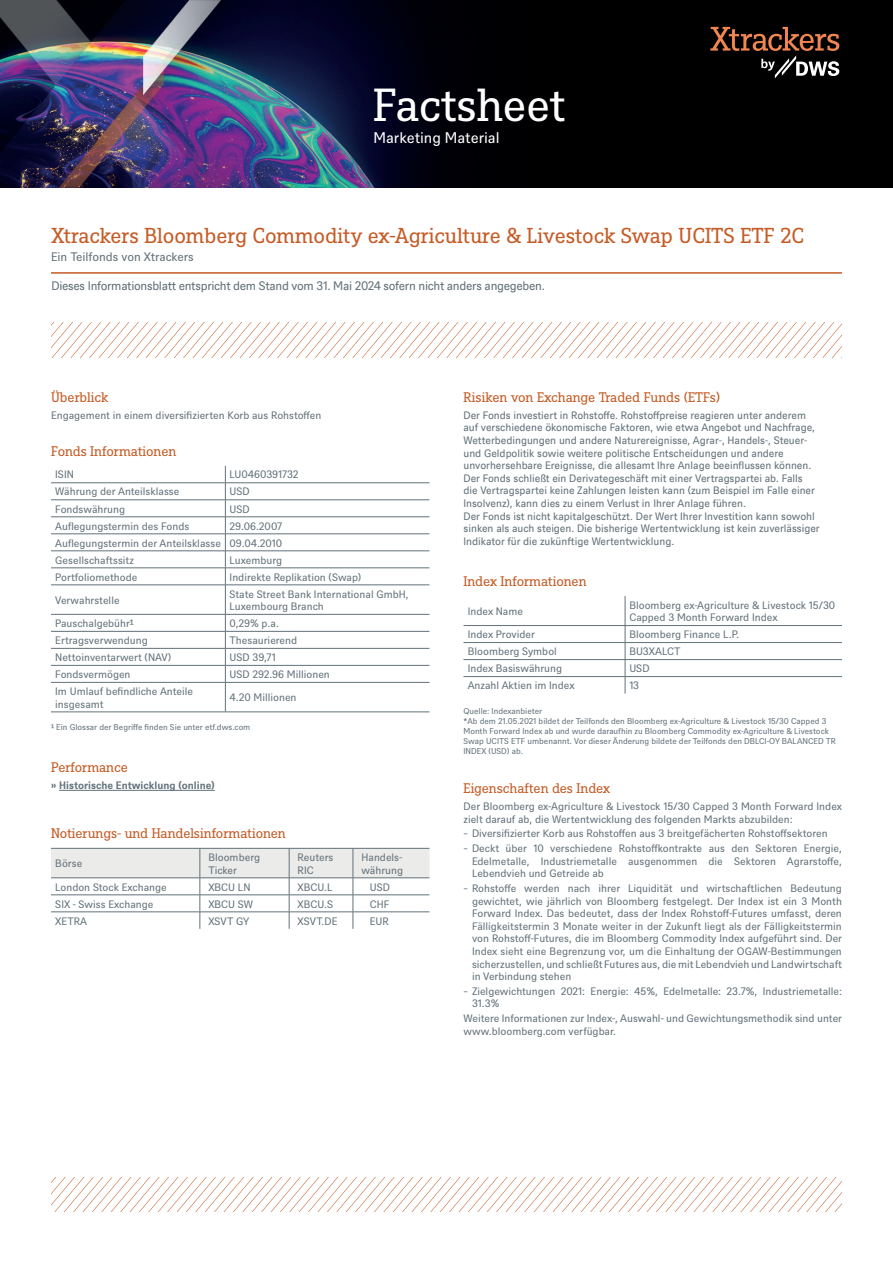
<style>
.page{position:relative;width:893px;height:1263px;background:#fff}
.page>*{position:absolute;margin:0;border:0;box-sizing:border-box;transform-origin:0 0}
.t1{font:45px "DWS Slab";letter-spacing:-.01em;color:#fff}
.t2{font:21px "DWS Slab";letter-spacing:-.005em;color:#c55c26}
.t3{font:15px "DWS Sans";color:#fff}
.t4{font:13.5px "DWS Slab";letter-spacing:-.01em;color:#c55c26}
.t5{font:12px "DWS Sans TT";letter-spacing:-.025em;color:#627179}
.t6{font:12px "DWS Sans";color:#627179}
.t7{font:10.5px/12.6px "DWS Sans";color:#627179}
.t8{font:10.5px/12.6px "DWS Sans TT";letter-spacing:-.005em;color:#627179}
.t9{font:700 10.5px "DWS Sans";color:#627179}
.t10{font:8.25px/9.9px "DWS Sans";color:#627179}
</style>
<div class="page">
<hr style="left:59px;top:790px;width:156px;height:1px;background:#627179">
<hr style="left:51px;top:482px;width:174px;height:1px;background:#627179">
<hr style="left:225px;top:482px;width:204px;height:1px;background:#627179">
<hr style="left:51px;top:499px;width:174px;height:1px;background:#627179">
<hr style="left:225px;top:499px;width:204px;height:1px;background:#627179">
<hr style="left:51px;top:516px;width:174px;height:1px;background:#627179">
<hr style="left:225px;top:516px;width:204px;height:1px;background:#627179">
<hr style="left:51px;top:534px;width:174px;height:1px;background:#627179">
<hr style="left:225px;top:534px;width:204px;height:1px;background:#627179">
<hr style="left:51px;top:551px;width:174px;height:1px;background:#627179">
<hr style="left:225px;top:551px;width:204px;height:1px;background:#627179">
<hr style="left:51px;top:568px;width:174px;height:1px;background:#627179">
<hr style="left:225px;top:568px;width:204px;height:1px;background:#627179">
<hr style="left:51px;top:585px;width:174px;height:1px;background:#627179">
<hr style="left:225px;top:585px;width:204px;height:1px;background:#627179">
<hr style="left:51px;top:614px;width:174px;height:1px;background:#627179">
<hr style="left:225px;top:614px;width:204px;height:1px;background:#627179">
<hr style="left:51px;top:631px;width:174px;height:1px;background:#627179">
<hr style="left:225px;top:631px;width:204px;height:1px;background:#627179">
<hr style="left:51px;top:648px;width:174px;height:1px;background:#627179">
<hr style="left:51px;top:665px;width:174px;height:1px;background:#627179">
<hr style="left:51px;top:682px;width:174px;height:1px;background:#627179">
<hr style="left:51px;top:712px;width:174px;height:1px;background:#627179">
<hr style="left:225px;top:648px;width:204px;height:1px;background:#627179">
<hr style="left:225px;top:665px;width:204px;height:1px;background:#627179">
<hr style="left:225px;top:682px;width:204px;height:1px;background:#627179">
<hr style="left:225px;top:712px;width:204px;height:1px;background:#627179">
<svg style="left:225px;top:466px;width:1px;height:216px"></svg>
<hr style="left:225px;top:682px;width:1px;height:30px;background:#627179">
<svg style="left:51px;top:848px;width:378px;height:81px"></svg>
<hr style="left:463px;top:625px;width:162px;height:1px;background:#627179">
<hr style="left:625px;top:625px;width:217px;height:1px;background:#627179">
<hr style="left:463px;top:642px;width:162px;height:1px;background:#627179">
<hr style="left:625px;top:642px;width:217px;height:1px;background:#627179">
<hr style="left:463px;top:659px;width:162px;height:1px;background:#627179">
<hr style="left:625px;top:659px;width:217px;height:1px;background:#627179">
<hr style="left:463px;top:676px;width:162px;height:1px;background:#627179">
<hr style="left:625px;top:676px;width:217px;height:1px;background:#627179">
<svg style="left:625px;top:596px;width:1px;height:98px"></svg>
<hr style="left:51px;top:272px;width:791px;height:2px;background:#c55c26">
<svg style="left:52px;top:322px;width:790px;height:35px"></svg>
<img style="left:0;top:0;width:893px;height:188px">
<svg style="left:710px;top:27px;width:129px;height:51px;background:#3a2921"></svg>
<svg style="left:51px;top:1177px;width:791px;height:35px"></svg>
<h1 class="t1" style="left:373px;top:74px;width:193px">Factsheet</h1>
<h3 class="t3" style="left:373px;top:127px;width:128px">Marketing Material</h3>
<h2 class="t2" style="left:51px;top:221px;width:754px">Xtrackers Bloomberg Commodity ex-Agriculture &amp; Livestock Swap UCITS ETF 2C</h2>
<p class="t6" style="left:51px;top:249px;width:144px">Ein Teilfonds von Xtrackers</p>
<p class="t5" style="left:51px;top:278px;width:495px">Dieses Informationsblatt entspricht dem Stand vom 31. Mai 2024 sofern nicht anders angegeben.</p>
<p class="t4" style="left:51px;top:388px;width:59px">Überblick</p>
<p class="t7" style="left:51px;top:408px;width:272px">Engagement in einem diversifizierten Korb aus Rohstoffen</p>
<p class="t4" style="left:51px;top:441px;width:127px">Fonds Informationen</p>
<p class="t7" style="left:55px;top:468px;width:20px">ISIN</p>
<p class="t7" style="left:230px;top:468px;width:70px">LU0460391732</p>
<p class="t7" style="left:55px;top:485px;width:126px">Währung der Anteilsklasse</p>
<p class="t7" style="left:230px;top:485px;width:22px">USD</p>
<p class="t7" style="left:55px;top:502px;width:71px">Fondswährung</p>
<p class="t7" style="left:230px;top:502px;width:22px">USD</p>
<p class="t7" style="left:55px;top:519px;width:136px">Auflegungstermin des Fonds</p>
<p class="t7" style="left:55px;top:517px;width:228px;line-height:17px;text-align:justify;text-indent:174px">29.06.2007<br>Auflegungstermin der Anteilsklasse 09.04.2010<br>Gesellschaftssitz</p>
<p class="t7" style="left:230px;top:553px;width:54px">Luxemburg</p>
<p class="t7" style="left:55px;top:570px;width:84px">Portfoliomethode</p>
<p class="t7" style="left:230px;top:570px;width:133px">Indirekte Replikation (Swap)</p>
<p class="t7" style="left:55px;top:593px;width:66px">Verwahrstelle</p>
<p class="t7" style="left:230px;top:587px;width:181px">State Street Bank International GmbH,<br>Luxembourg Branch</p>
<p class="t7" style="left:55px;top:616px;width:80px">Pauschalgebühr¹</p>
<p class="t7" style="left:230px;top:616px;width:51px">0,29% p.a.</p>
<p class="t7" style="left:55px;top:633px;width:94px">Ertragsverwendung</p>
<p class="t7" style="left:230px;top:633px;width:69px">Thesaurierend</p>
<p class="t7" style="left:55px;top:650px;width:117px">Nettoinventarwert (NAV)</p>
<p class="t7" style="left:230px;top:650px;width:48px">USD 39,71</p>
<p class="t7" style="left:55px;top:667px;width:77px">Fondsvermögen</p>
<p class="t7" style="left:230px;top:667px;width:102px">USD 292.96 Millionen</p>
<p class="t7" style="left:55px;top:684px;width:139px">Im Umlauf befindliche Anteile insgesamt</p>
<p class="t7" style="left:230px;top:691px;width:68px">4.20 Millionen</p>
<p class="t10" style="left:51px;top:722px;width:201px">¹ Ein Glossar der Begriffe finden Sie unter etf.dws.com</p>
<p class="t4" style="left:51px;top:758px;width:78px">Performance</p>
<p class="t9" style="left:51px;top:778px;width:165px">» Historische Entwicklung (online)</p>
<p class="t4" style="left:51px;top:824px;width:236px">Notierungs- und Handelsinformationen</p>
<p class="t7" style="left:55px;top:856px;width:29px">Börse</p>
<p class="t7" style="left:208px;top:850px;width:53px">Bloomberg<br>Ticker</p>
<p class="t7" style="left:298px;top:850px;width:37px">Reuters<br>RIC</p>
<p class="t7" style="left:361px;top:850px;width:43px">Handels&shy;währung</p>
<p class="t7" style="left:55px;top:880px;width:113px">London Stock Exchange</p>
<p class="t7" style="left:208px;top:880px;width:44px">XBCU LN</p>
<p class="t7" style="left:298px;top:880px;width:36px">XBCU.L</p>
<p class="t7" style="left:370px;top:880px;width:22px">USD</p>
<p class="t7" style="left:55px;top:897px;width:100px">SIX - Swiss Exchange</p>
<p class="t7" style="left:208px;top:897px;width:46px">XBCU SW</p>
<p class="t7" style="left:298px;top:897px;width:37px">XBCU.S</p>
<p class="t7" style="left:370px;top:897px;width:21px">CHF</p>
<p class="t7" style="left:55px;top:914px;width:33px">XETRA</p>
<p class="t7" style="left:208px;top:914px;width:42px">XSVT GY</p>
<p class="t7" style="left:298px;top:914px;width:41px">XSVT.DE</p>
<p class="t7" style="left:370px;top:914px;width:20px">EUR</p>
<p class="t4" style="left:463px;top:388px;width:258px">Risiken von Exchange Traded Funds (ETFs)</p>
<p class="t8" style="left:463px;top:408px;width:358px">Der Fonds investiert in Rohstoffe. Rohstoffpreise reagieren unter anderem auf verschiedene ökonomische Faktoren, wie etwa Angebot und Nachfrage, Wetterbedingungen und andere Naturereignisse, Agrar-, Handels-, Steuer&shy;und Geldpolitik sowie weitere politische Entscheidungen und andere unvorhersehbare Ereignisse, die allesamt Ihre Anlage beeinflussen können.<br>Der Fonds schließt ein Derivategeschäft mit einer Vertragspartei ab. Falls die Vertragspartei keine Zahlungen leisten kann (zum Beispiel im Falle einer Insolvenz), kann dies zu einem Verlust in Ihrer Anlage führen.<br>Der Fonds ist nicht kapitalgeschützt. Der Wert Ihrer Investition kann sowohl sinken als auch steigen. Die bisherige Wertentwicklung ist kein zuverlässiger Indikator für die zukünftige Wertentwicklung.</p>
<p class="t4" style="left:463px;top:572px;width:125px">Index Informationen</p>
<p class="t7" style="left:468px;top:604px;width:57px">Index Name</p>
<p class="t7" style="left:629px;top:598px;width:207px">Bloomberg ex-Agriculture &amp; Livestock 15/30<br>Capped 3 Month Forward Index</p>
<p class="t7" style="left:468px;top:627px;width:69px">Index Provider</p>
<p class="t7" style="left:629px;top:627px;width:112px">Bloomberg Finance L.P.</p>
<p class="t7" style="left:468px;top:644px;width:91px">Bloomberg Symbol</p>
<p class="t7" style="left:629px;top:644px;width:53px">BU3XALCT</p>
<p class="t7" style="left:468px;top:661px;width:96px">Index Basiswährung</p>
<p class="t7" style="left:629px;top:661px;width:22px">USD</p>
<p class="t7" style="left:468px;top:678px;width:108px">Anzahl Aktien im Index</p>
<p class="t7" style="left:629px;top:678px;width:11px">13</p>
<p class="t10" style="left:463px;top:706px;width:374px">Quelle: Indexanbieter<br>*Ab dem 21.05.2021 bildet der Teilfonds den Bloomberg ex-Agriculture &amp; Livestock 15/30 Capped 3<br>Month Forward Index ab und wurde daraufhin zu Bloomberg Commodity ex-Agriculture &amp; Livestock Swap UCITS ETF umbenannt. Vor dieser Änderung bildete der Teilfonds den DBLCI-OY BALANCED TR INDEX (USD) ab.</p>
<p class="t4" style="left:463px;top:779px;width:148px">Eigenschaften des Index</p>
<p class="t7" style="left:463px;top:799px;width:380px">Der Bloomberg ex-Agriculture &amp; Livestock 15/30 Capped 3 Month Forward Index zielt darauf ab, die Wertentwicklung des folgenden Markts abzubilden:</p>
<p class="t7" style="left:463px;top:825px;width:380px;line-height:14.7px">̵ Diversifizierter Korb aus Rohstoffen aus 3 breitgefächerten Rohstoffsektoren<br>̵ Deckt über 10 verschiedene Rohstoffkontrakte aus den Sektoren Energie,</p>
<p class="t7" style="left:472px;top:854px;width:371px">Edelmetalle, Industriemetalle ausgenommen die Sektoren Agrarstoffe,<br>Lebendvieh und Getreide ab</p>
<p class="t7" style="left:472px;top:881px;width:372px;text-align:justify;text-indent:-9px">̵ Rohstoffe werden nach ihrer Liquidität und wirtschaftlichen Bedeutung gewichtet, wie jährlich von Bloomberg festgelegt. Der Index ist ein 3 Month Forward Index. Das bedeutet, dass der Index Rohstoff-Futures umfasst, deren Fälligkeitstermin 3 Monate weiter in der Zukunft liegt als der Fälligkeitstermin von Rohstoff-Futures, die im Bloomberg Commodity Index aufgeführt sind. Der Index sieht eine Begrenzung vor, um die Einhaltung der OGAW-Bestimmungen sicherzustellen, und schließt Futures aus, die mit Lebendvieh und Landwirtschaft in Verbindung stehen</p>
<p class="t7" style="left:472px;top:984px;width:371px;text-indent:-9px">̵ Zielgewichtungen 2021: Energie: 45%, Edelmetalle: 23.7%, Industriemetalle:<br>31.3%</p>
<p class="t7" style="left:463px;top:1011px;width:380px">Weitere Informationen zur Index-, Auswahl- und Gewichtungsmethodik sind unter www.bloomberg.com verfügbar.</p>
</div>
